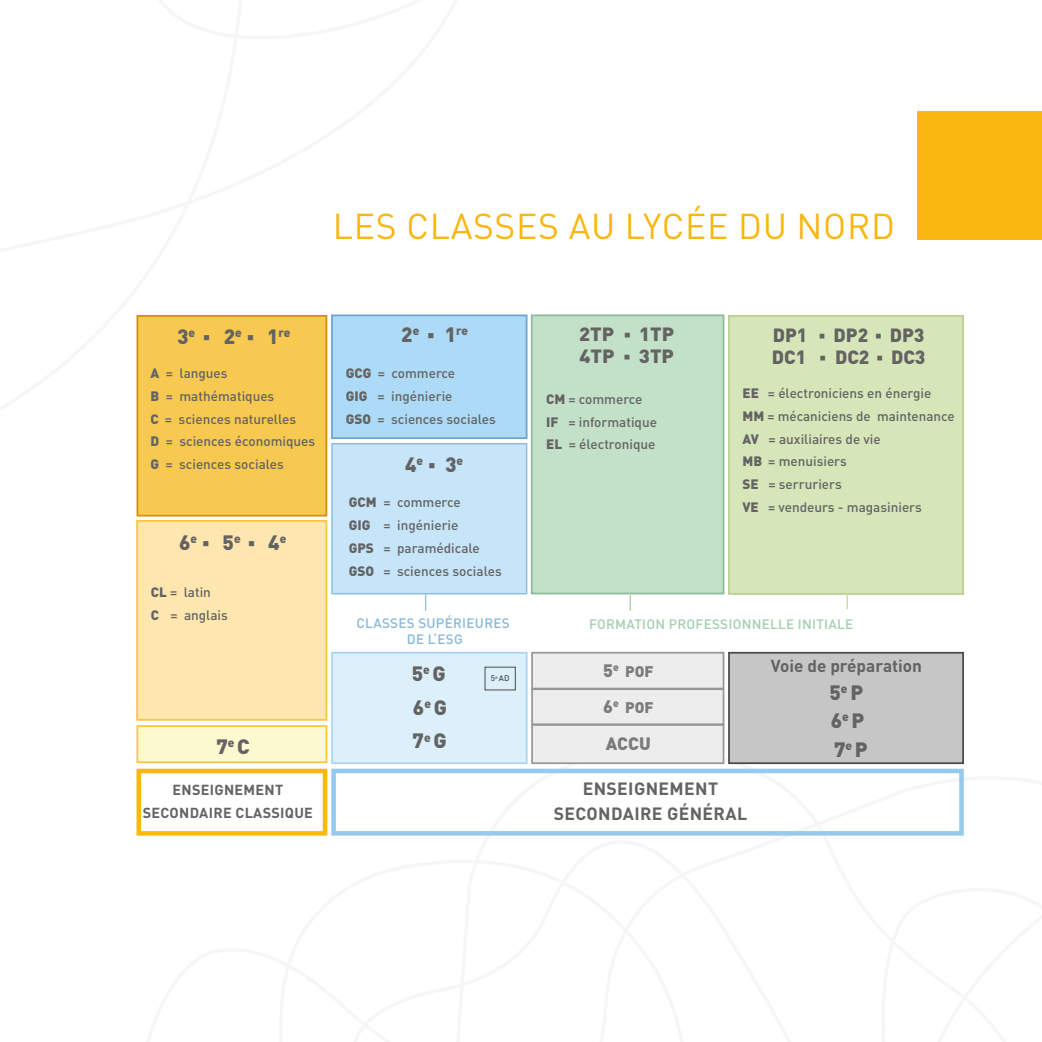
<style>
.page{position:relative;width:1042px;height:1042px;background:#fff}
.page>*{position:absolute;margin:0;border:0;box-sizing:border-box;transform-origin:0 0}
.t1{font:35.52px "DIN Pro";letter-spacing:.02em;color:#fab712}
.t2{font:900 20.47px "DIN Pro";color:#646363}
.t3{font:900 18.9px/22.8px "DIN Pro";color:#646363}
.t4{font:900 18.9px/22.8px "DIN Pro";color:#646363;scale:1.05 1}
.t5{font:900 17.85px "DIN Pro";color:#7c7b7b}
.t6{font:700 17.5px/25px "DIN Pro";letter-spacing:.02em;color:#646363;text-align:center}
.t7{font:700 17.15px "DIN Pro";color:#646363}
.t8{font:900 15.22px "DIN Pro";color:#7c7b7b}
.t9{font:700 14.35px/22.8px "DIN Pro";letter-spacing:.02em;color:#646363;text-align:center}
.t10{font:500 13.47px/22.8px "DIN Pro";color:#646363}
.t11{font:500 13.47px "DIN Pro";letter-spacing:.02em;color:#a3cfb1}
.t12{font:500 13.47px/16.3px "DIN Pro";letter-spacing:.02em;color:#84b8dc;text-align:center}
.t13{font:900 11.9px "DIN Pro";color:#646363}
.t14{font:500 8.05px "DIN Pro";color:#4a4a49}
.s1{font-size:20.47px}
.s2{font-family:"Andale Mono";font-weight:400;font-size:20.47px}
.s3{font-weight:900}
.s4{font-family:"Andale Mono";font-weight:400}
.s5{font-size:17.85px}
</style>
<div class="page">
<svg style="left:136px;top:749px;width:828px;height:87px"></svg>
<div style="left:728px;top:315px;width:236px;height:280px;background:#d6e6b9;border:2px solid #bcce90"></div>
<div style="left:531px;top:314px;width:193px;height:280px;background:#c3e0c8;border:2px solid #8cbb9c"></div>
<div style="left:331px;top:652px;width:196px;height:112px;background:#dcf0fc;border:2px solid #97c9ee"></div>
<div style="left:531px;top:652px;width:193px;height:37px;background:#ededed;border:2px solid #989797"></div>
<div style="left:531px;top:688px;width:193px;height:37px;background:#ededed;border:2px solid #989797"></div>
<div style="left:531px;top:724px;width:193px;height:40px;background:#ededed;border:2px solid #989797"></div>
<div style="left:728px;top:652px;width:236px;height:112px;background:#c6c6c6;border:2px solid #4a4a49"></div>
<div style="left:136px;top:520px;width:191px;height:201px;background:#fee6af;border:2px solid #fab712"></div>
<div style="left:136px;top:725px;width:191px;height:38px;background:#fcf8cf;border:2px solid #fab712"></div>
<div style="left:918px;top:112px;width:124px;height:128px;background:#fab712"></div>
<div style="left:136px;top:769px;width:191px;height:66px;border:5px solid #fab712"></div>
<div style="left:331px;top:769px;width:633px;height:66px;border:5px solid #97c9ee"></div>
<svg style="left:629px;top:592px;width:2px;height:19px"></svg>
<svg style="left:846px;top:594px;width:2px;height:15px"></svg>
<svg style="left:136px;top:314px;width:453px;height:301px"></svg>
<h1 class="t1" style="left:333px;top:198px;width:564px">LES CLASSES AU LYCÉE DU NORD</h1>
<p class="t13" style="left:177px;top:323px;width:115px"><span class="s1">3</span>e <span class="s2">▪</span> <span class="s1">2</span>e <span class="s2">▪</span> <span class="s1">1</span>re</p>
<p class="t10" style="left:150px;top:360px;width:166px"><span class="s3">A</span> = langues<br><span class="s3">B</span> = mathématiques<br><span class="s3">C</span> = sciences naturelles<br><span class="s3">D</span> = sciences économiques<br><span class="s3">G</span> = sciences sociales</p>
<h2 class="t2" style="left:179px;top:525px;width:109px">6<sup>e</sup> <span class="s4">▪</span> 5<sup>e</sup> <span class="s4">▪</span> 4<sup>e</sup></h2>
<p class="t10" style="left:151px;top:579px;width:79px"><span class="s3">CL</span> = latin<br><span class="s3">C</span> = anglais</p>
<h2 class="t2" style="left:216px;top:729px;width:35px">7<sup>e</sup> C</h2>
<h3 class="t4" style="left:579px;top:320px;width:92px">2TP <span class="s4">▪</span> 1TP<br>4TP <span class="s4">▪</span> 3TP</h3>
<p class="t10" style="left:546px;top:386px;width:112px"><span class="s3">CM</span> = commerce<br><span class="s3">IF</span> = informatique<br><span class="s3">EL</span> = électronique</p>
<p class="t13" style="left:401px;top:321px;width:69px"><span class="s1">2</span>e <span class="s2">▪</span> <span class="s1">1</span>re</p>
<p class="t10" style="left:346px;top:360px;width:152px"><span class="s3">GCG</span> = commerce<br><span class="s3">GIG</span> = ingénierie<br><span class="s3">GSO</span> = sciences sociales</p>
<h2 class="t2" style="left:405px;top:446px;width:60px">4<sup>e</sup> <span class="s4">▪</span> 3<sup>e</sup></h2>
<p class="t10" style="left:349px;top:490px;width:155px"><span class="s3">GCM</span> = commerce<br><span class="s3">GIG</span> = ingénierie<br><span class="s3">GPS</span> = paramédicale<br><span class="s3">GSO</span> = sciences sociales</p>
<p class="t12" style="left:356px;top:613px;width:155px">CLASSES SUPÉRIEURES<br>DE L‘ESG</p>
<p class="t11" style="left:589px;top:613px;width:266px">FORMATION PROFESSIONNELLE INITIALE</p>
<h3 class="t3" style="left:772px;top:321px;width:155px">DP1 <span class="s4">▪</span> DP2 <span class="s4">▪</span> DP3<br>DC1 <span class="s4">▪</span> DC2 <span class="s4">▪</span> DC3</h3>
<p class="t10" style="left:742px;top:380px;width:214px"><span class="s3">EE</span> = électroniciens en énergie<br><span class="s3">MM</span> = mécaniciens de maintenance<br><span class="s3">AV</span> = auxiliaires de vie<br><span class="s3">MB</span> = menuisiers<br><span class="s3">SE</span> = serruriers<br><span class="s3">VE</span> = vendeurs - magasiniers</p>
<h2 class="t2" style="left:412px;top:656px;width:36px">5<sup>e</sup> G</h2>
<h2 class="t2" style="left:413px;top:690px;width:36px">6<sup>e</sup> G</h2>
<h2 class="t2" style="left:412px;top:723px;width:36px">7<sup>e</sup> G</h2>
<p class="t14" style="left:491px;top:672px;width:20px">5<sup>e</sup> AD</p>
<p class="t8" style="left:603px;top:658px;width:52px"><span class="s5">5</span><sup>e</sup> POF</p>
<p class="t7" style="left:771px;top:652px;width:153px">Voie de préparation</p>
<p class="t8" style="left:603px;top:695px;width:52px"><span class="s5">6</span><sup>e</sup> POF</p>
<h3 class="t5" style="left:606px;top:728px;width:46px">ACCU</h3>
<h2 class="t2" style="left:829px;top:675px;width:35px">5<sup>e</sup> P</h2>
<h2 class="t2" style="left:830px;top:703px;width:35px">6<sup>e</sup> P</h2>
<h2 class="t2" style="left:834px;top:731px;width:35px">7<sup>e</sup> P</h2>
<p class="t9" style="left:143px;top:777px;width:172px">ENSEIGNEMENT<br>SECONDAIRE CLASSIQUE</p>
<p class="t6" style="left:554px;top:774px;width:195px">ENSEIGNEMENT<br>SECONDAIRE GÉNÉRAL</p>
</div>
